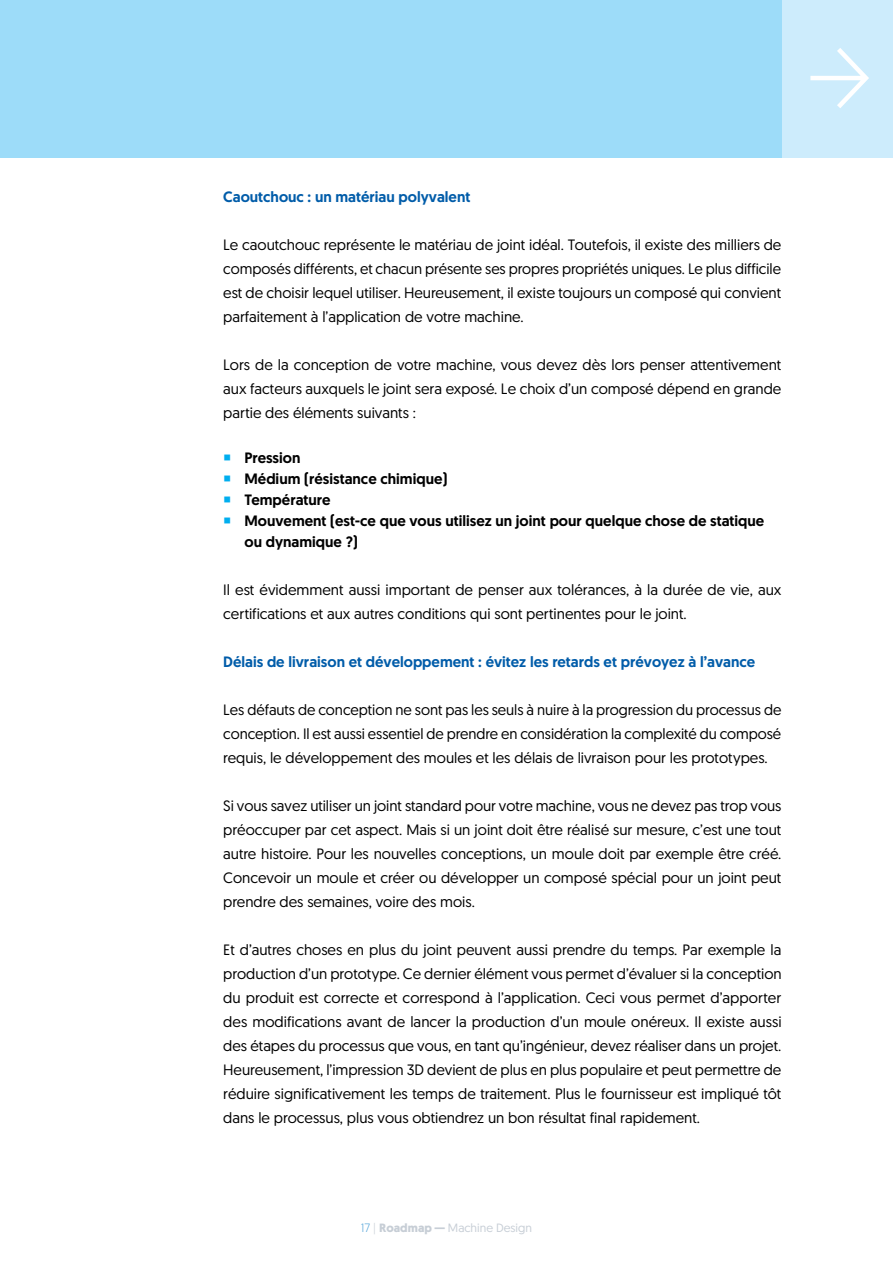
<style>
.page{position:relative;width:893px;height:1263px;background:#fff}
.page>*{position:absolute;margin:0;border:0;box-sizing:border-box;transform-origin:0 0}
.t1{font:15px/24px "Geomanist";color:#000;text-align:justify}
.t2{font:500 15px/21px "Geomanist";color:#000}
.t3{font:500 15px "Geomanist";color:#005ca9}
.t4{font:12px "Geomanist";color:#c7ced6}
.s1{font-weight:300;color:#469dd6}
.s2{font-weight:300}
.s3{font-weight:700}
</style>
<div class="page">
<div style="left:781px;top:0;width:112px;height:158px;background:#cdecfc"></div>
<div style="left:0;top:0;width:781px;height:158px;background:#9ddcf9"></div>
<svg style="left:810px;top:48px;width:59px;height:60px"></svg>
<p class="t3" style="left:223px;top:187px;width:249px">Caoutchouc : un matériau polyvalent</p>
<p class="t1" style="left:223px;top:232px;width:560px">Le caoutchouc représente le matériau de joint idéal. Toutefois, il existe des milliers de composés différents, et chacun présente ses propres propriétés uniques. Le plus difficile est de choisir lequel utiliser. Heureusement, il existe toujours un composé qui convient parfaitement à l’application de votre machine.</p>
<p class="t1" style="left:223px;top:352px;width:560px">Lors de la conception de votre machine, vous devez dès lors penser attentivement aux facteurs auxquels le joint sera exposé. Le choix d’un composé dépend en grande partie des éléments suivants :</p>
<p class="t2" style="left:244px;top:447px;width:521px">Pression<br>Médium (résistance chimique)<br>Température<br>Mouvement (est-ce que vous utilisez un joint pour quelque chose de statique ou dynamique ?)</p>
<p class="t1" style="left:223px;top:577px;width:560px">Il est évidemment aussi important de penser aux tolérances, à la durée de vie, aux certifications et aux autres conditions qui sont pertinentes pour le joint.</p>
<p class="t3" style="left:223px;top:652px;width:533px">Délais de livraison et développement : évitez les retards et prévoyez à l’avance</p>
<p class="t1" style="left:223px;top:697px;width:560px">Les défauts de conception ne sont pas les seuls à nuire à la progression du processus de conception. Il est aussi essentiel de prendre en considération la complexité du composé requis, le développement des moules et les délais de livraison pour les prototypes.</p>
<p class="t1" style="left:223px;top:793px;width:560px">Si vous savez utiliser un joint standard pour votre machine, vous ne devez pas trop vous préoccuper par cet aspect. Mais si un joint doit être réalisé sur mesure, c’est une tout autre histoire. Pour les nouvelles conceptions, un moule doit par exemple être créé.<br>Concevoir un moule et créer ou développer un composé spécial pour un joint peut prendre des semaines, voire des mois.</p>
<p class="t1" style="left:223px;top:937px;width:560px">Et d’autres choses en plus du joint peuvent aussi prendre du temps. Par exemple la production d’un prototype. Ce dernier élément vous permet d’évaluer si la conception du produit est correcte et correspond à l’application. Ceci vous permet d’apporter des modifications avant de lancer la production d’un moule onéreux. Il existe aussi des étapes du processus que vous, en tant qu’ingénieur, devez réaliser dans un projet.<br>Heureusement, l’impression 3D devient de plus en plus populaire et peut permettre de réduire significativement les temps de traitement. Plus le fournisseur est impliqué tôt dans le processus, plus vous obtiendrez un bon résultat final rapidement.</p>
<p class="t4" style="left:361px;top:1220px;width:173px"><span class="s1">17</span> <span class="s2">|</span> <span class="s3">Roadmap —</span> Machine Design</p>
</div>
